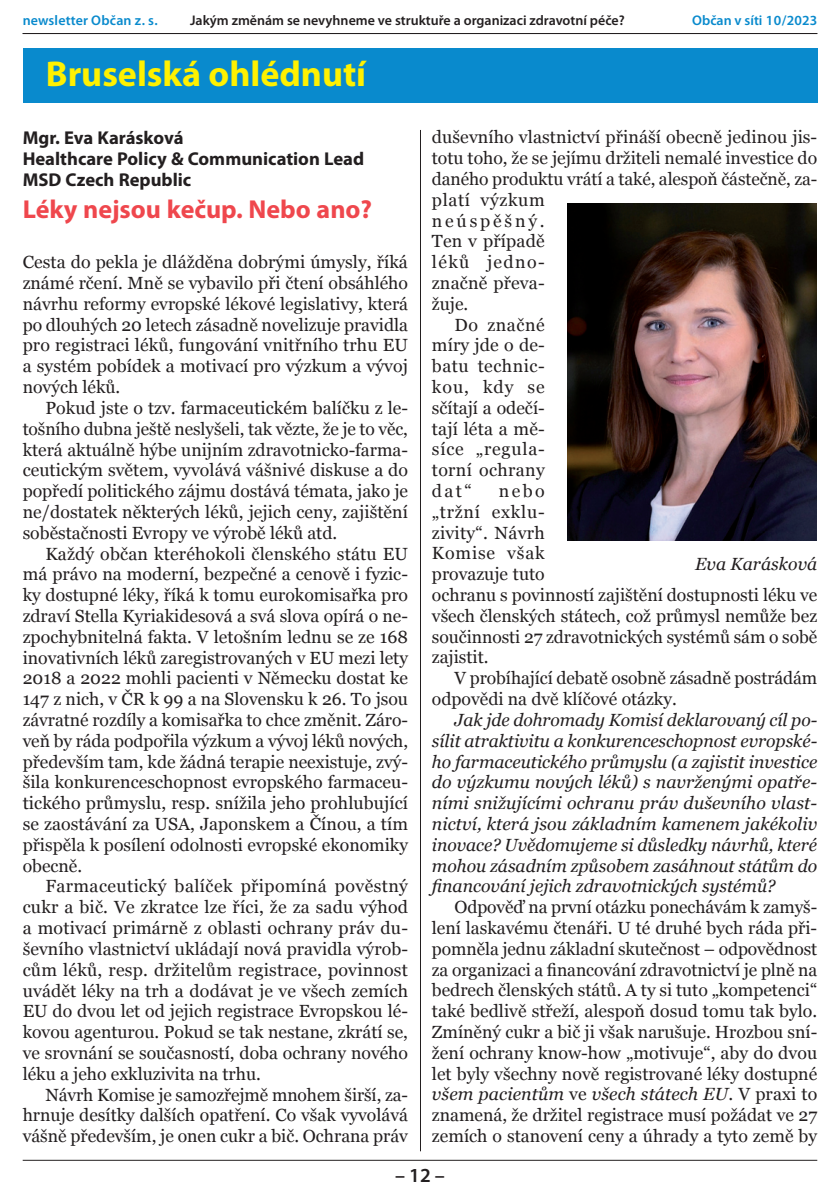
<style>
.page{position:relative;width:840px;height:1191px;background:#fff}
.page>*{position:absolute;margin:0;border:0;box-sizing:border-box;transform-origin:0 0}
.t1{font:700 36px "Myriad Pro";color:#fff101}
.t2{font:700 26px "Myriad Pro";color:#ef474d}
.t3{font:600 20px "Myriad Pro";color:#231f20}
.t4{font:700 18.6px/20.8px "Myriad Pro";color:#231f20}
.t5{font:17.6px/20.8px "Georgia";color:#231f20;text-align:justify}
.t6{font:italic 17.6px/20.8px "Georgia";color:#231f20;text-align:justify}
.t7{font:17.6px "Georgia";letter-spacing:.03em;color:#231f20}
.t8{font:17.6px "Georgia";letter-spacing:.045em;color:#231f20}
.t9{font:17.6px "Georgia";letter-spacing:.02em;color:#231f20}
.t10{font:17.6px "Georgia";letter-spacing:.035em;color:#231f20}
.t11{font:17.6px "Georgia";letter-spacing:.16em;color:#231f20}
.t12{font:17.6px "Georgia";letter-spacing:.08em;color:#231f20}
.t13{font:600 14px "Myriad Pro";color:#231f20}
.t14{font:600 14px "Myriad Pro";letter-spacing:.01em;color:#098acd}
.s1{font-style:italic}
</style>
<div class="page">
<hr style="left:23px;top:1159px;width:793px;height:1px;background:#231f20">
<hr style="left:23px;top:33px;width:793px;height:1px;background:#231f20">
<div style="left:23px;top:48px;width:793px;height:55px;background:#098acd"></div>
<img style="left:567px;top:204px;width:249px;height:336px">
<hr style="left:420px;top:130px;width:1px;height:1021px;background:#231f20">
<p class="t14" style="left:23px;top:12px;width:136px">newsletter Občan z. s.</p>
<p class="t13" style="left:190px;top:12px;width:436px">Jakým změnám se nevyhneme ve struktuře a organizaci zdravotní péče?</p>
<p class="t14" style="left:691px;top:12px;width:126px">Občan v síti 10/2023</p>
<h1 class="t1" style="left:46px;top:51px;width:322px">Bruselská ohlédnutí</h1>
<p class="t4" style="left:23px;top:127px;width:343px">Mgr. Eva Karásková<br>Healthcare Policy &amp; Communication Lead<br>MSD Czech Republic</p>
<h2 class="t2" style="left:23px;top:192px;width:351px">Léky nejsou kečup. Nebo ano?</h2>
<p class="t5" style="left:23px;top:252px;width:387px">Cesta do pekla je dlážděna dobrými úmysly, říká známé rčení. Mně se vybavilo při čtení obsáhlého návrhu reformy evropské lékové legislativy, která po dlouhých 20 letech zásadně novelizuje pravidla pro registraci léků, fungování vnitřního trhu EU a systém pobídek a motivací pro výzkum a vývoj nových léků.</p>
<p class="t5" style="left:23px;top:397px;width:386px;text-indent:23px">Pokud jste o tzv. farmaceutickém balíčku z le&shy;tošního dubna ještě neslyšeli, tak vězte, že je to věc, která aktuálně hýbe unijním zdravotnicko-farma&shy;ceutickým světem, vyvolává vášnivé diskuse a do popředí politického zájmu dostává témata, jako je ne/dostatek některých léků, jejich ceny, zajištění soběstačnosti Evropy ve výrobě léků atd.</p>
<p class="t5" style="left:23px;top:543px;width:387px;text-indent:23px">Každý občan kteréhokoli členského státu EU má právo na moderní, bezpečné a cenově i fyzic&shy;ky dostupné léky, říká k tomu eurokomisařka pro zdraví Stella Kyriakidesová a svá slova opírá o ne&shy;zpochybnitelná fakta. V letošním lednu se ze 168 inovativních léků zaregistrovaných v EU mezi lety 2018 a 2022 mohli pacienti v Německu dostat ke 147 z nich, v ČR k 99 a na Slovensku k 26. To jsou závratné rozdíly a komisařka to chce změnit. Záro&shy;veň by ráda podpořila výzkum a vývoj léků nových, především tam, kde žádná terapie neexistuje, zvý&shy;šila konkurenceschopnost evropského farmaceu&shy;tického průmyslu, resp. snížila jeho prohlubující se zaostávání za USA, Japonskem a Čínou, a tím přispěla k posílení odolnosti evropské ekonomiky obecně.</p>
<p class="t5" style="left:23px;top:876px;width:387px;text-indent:23px">Farmaceutický balíček připomíná pověstný cukr a bič. Ve zkratce lze říci, že za sadu výhod a motivací primárně z oblasti ochrany práv du&shy;ševního vlastnictví ukládají nová pravidla výrob&shy;cům léků, resp. držitelům registrace, povinnost uvádět léky na trh a dodávat je ve všech zemích EU do dvou let od jejich registrace Evropskou lé&shy;kovou agenturou. Pokud se tak nestane, zkrátí se, ve srovnání se současností, doba ochrany nového léku a jeho exkluzivita na trhu.</p>
<p class="t5" style="left:23px;top:1084px;width:386px;text-indent:23px">Návrh Komise je samozřejmě mnohem širší, za&shy;hrnuje desítky dalších opatření. Co však vyvolává vášně především, je onen cukr a bič. Ochrana práv</p>
<p class="t5" style="left:431px;top:127px;width:386px">duševního vlastnictví přináší obecně jedinou jis-</p>
<p class="t5" style="left:431px;top:148px;width:386px">totu toho, že se jejímu držiteli nemalé investice do</p>
<p class="t5" style="left:431px;top:168px;width:386px">daného produktu vrátí a také, alespoň částečně, za-</p>
<p class="t10" style="left:431px;top:190px;width:114px">platí výzkum</p>
<p class="t11" style="left:431px;top:210px;width:114px">neúspěšný.</p>
<p class="t5" style="left:431px;top:231px;width:114px">Ten v případě</p>
<p class="t12" style="left:431px;top:252px;width:114px">léků jedno-</p>
<p class="t5" style="left:431px;top:272px;width:114px">značně převa-</p>
<p class="t5" style="left:431px;top:293px;width:38px">žuje.</p>
<p class="t7" style="left:454px;top:314px;width:92px">Do značné</p>
<p class="t5" style="left:431px;top:335px;width:114px">míry jde o de-</p>
<p class="t7" style="left:431px;top:356px;width:114px">batu technic-</p>
<p class="t5" style="left:431px;top:376px;width:114px">kou, kdy se</p>
<p class="t5" style="left:431px;top:397px;width:114px">sčítají a odečí-</p>
<p class="t5" style="left:431px;top:418px;width:114px">tají léta a mě-</p>
<p class="t8" style="left:431px;top:439px;width:114px">síce „regula-</p>
<p class="t9" style="left:431px;top:460px;width:114px">torní ochrany</p>
<p class="t5" style="left:431px;top:480px;width:41px">dat“</p>
<p class="t5" style="left:431px;top:480px;width:386px;text-align:left;text-indent:67px">nebo<br>„tržní exklu-<br>zivity“. Návrh<br>Komise však<br>provazuje tuto<br>ochranu s povinností zajištění dostupnosti léku ve všech členských státech, což průmysl nemůže bez součinnosti 27 zdravotnických systémů sám o sobě zajistit.</p>
<p class="t5" style="left:431px;top:668px;width:386px;text-indent:23px">V probíhající debatě osobně zásadně postrádám odpovědi na dvě klíčové otázky.</p>
<p class="t6" style="left:431px;top:709px;width:386px;text-indent:23px">Jak jde dohromady Komisí deklarovaný cíl po&shy;sílit atraktivitu a konkurenceschopnost evropské&shy;ho farmaceutického průmyslu (a zajistit investice do výzkumu nových léků) s navrženými opatře&shy;ními snižujícími ochranu práv duševního vlast&shy;nictví, která jsou základním kamenem jakékoliv inovace? Uvědomujeme si důsledky návrhů, které mohou zásadním způsobem zasáhnout státům do financování jejich zdravotnických systémů?</p>
<p class="t5" style="left:431px;top:896px;width:387px;text-indent:23px">Odpověď na první otázku ponechávám k zamyš&shy;lení laskavému čtenáři. U té druhé bych ráda při&shy;pomněla jednu základní skutečnost – odpovědnost za organizaci a financování zdravotnictví je plně na bedrech členských států. A ty si tuto „kompetenci“ také bedlivě střeží, alespoň dosud tomu tak bylo.<br>Zmíněný cukr a bič ji však narušuje. Hrozbou sní&shy;žení ochrany know-how „motivuje“, aby do dvou let byly všechny nově registrované léky dostupné <span class="s1">všem pacientům</span> ve <span class="s1">všech státech EU</span>. V praxi to znamená, že držitel registrace musí požádat ve 27 zemích o stanovení ceny a úhrady a tyto země by</p>
<p class="t6" style="left:694px;top:554px;width:124px">Eva Karásková</p>
<p class="t3" style="left:395px;top:1162px;width:51px">– 12 –</p>
</div>
